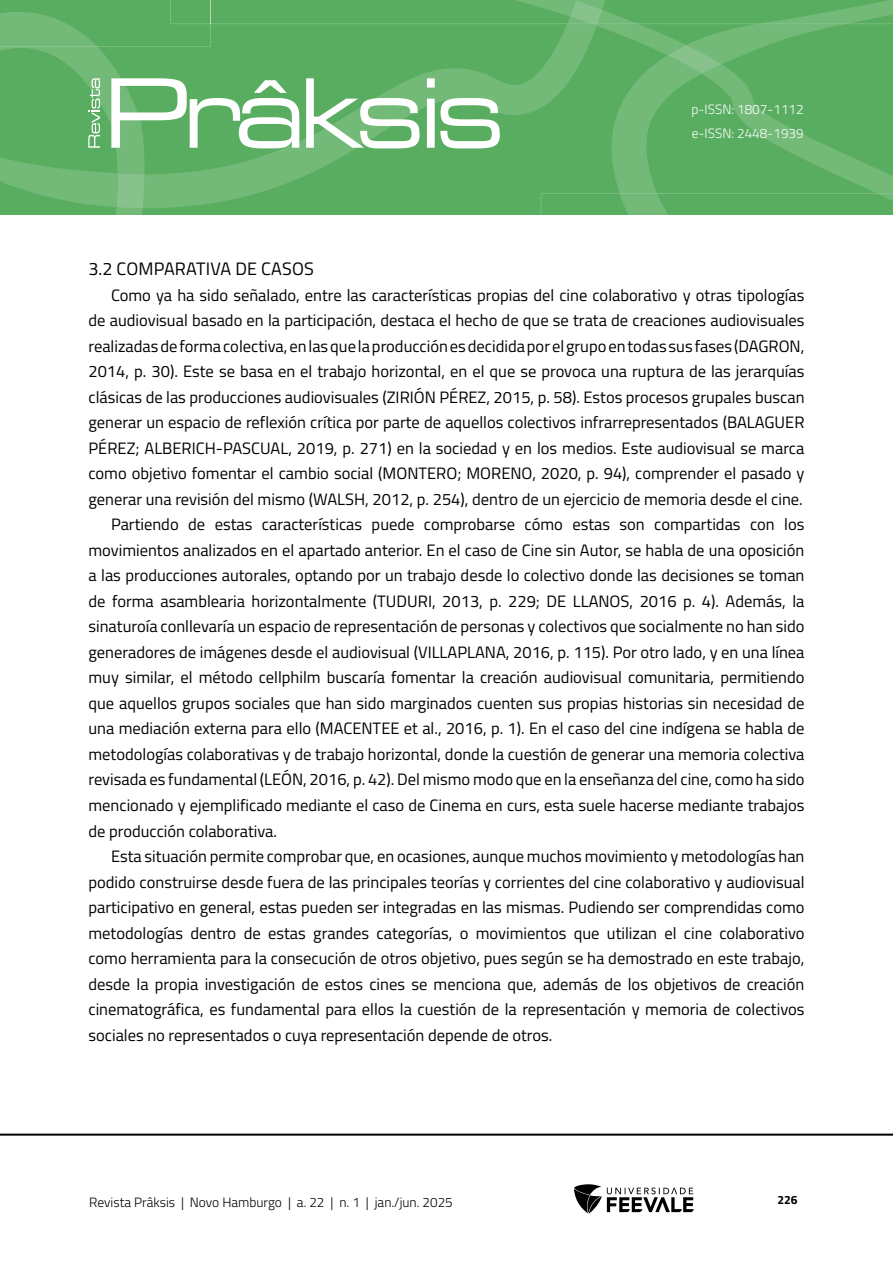
<style>
.page{position:relative;width:893px;height:1263px;background:#fff}
.page>*{position:absolute;margin:0;border:0;box-sizing:border-box;transform-origin:0 0}
.TUTULO_2{font:18px "Titillium Web";letter-spacing:.01em;color:#000}
.Corpo_de_texto{font:16.5px/25.5px "Titillium Web";color:#000;text-align:justify}
.t1{font:300 13.5px "Titillium Web";color:#000}
.t2{font:300 13.5px/24px "Titillium Web";color:#fff}
.t3{font:700 12px "Titillium Web";color:#000}
</style>
<div class="page">
<hr style="left:0;top:1133px;width:893px;height:3px;background:#000">
<svg style="left:574px;top:1184px;width:120px;height:29px"></svg>
<svg style="left:0;top:0;width:893px;height:215px;background:#65b26c"></svg>
<p class="t2" style="left:691px;top:97px;width:114px">p-ISSN: 1807-1112 e-ISSN: 2448-1939</p>
<p class="TUTULO_2" style="left:88px;top:256px;width:227px">3.2 COMPARATIVA DE CASOS</p>
<p class="Corpo_de_texto" style="left:88px;top:282px;width:717px;text-indent:22px">Como ya ha sido señalado, entre las características propias del cine colaborativo y otras tipologías de audiovisual basado en la participación, destaca el hecho de que se trata de creaciones audiovisuales realizadas de forma colectiva, en las que la producción es decidida por el grupo en todas sus fases (DAGRON, 2014, p. 30). Este se basa en el trabajo horizontal, en el que se provoca una ruptura de las jerarquías clásicas de las producciones audiovisuales (ZIRIÓN PÉREZ, 2015, p. 58). Estos procesos grupales buscan generar un espacio de reflexión crítica por parte de aquellos colectivos infrarrepresentados (BALAGUER PÉREZ; ALBERICH-PASCUAL, 2019, p. 271) en la sociedad y en los medios. Este audiovisual se marca como objetivo fomentar el cambio social (MONTERO; MORENO, 2020, p. 94), comprender el pasado y generar una revisión del mismo (WALSH, 2012, p. 254), dentro de un ejercicio de memoria desde el cine.</p>
<p class="Corpo_de_texto" style="left:88px;top:511px;width:718px;text-indent:22px">Partiendo de estas características puede comprobarse cómo estas son compartidas con los movimientos analizados en el apartado anterior. En el caso de Cine sin Autor, se habla de una oposición a las producciones autorales, optando por un trabajo desde lo colectivo donde las decisiones se toman de forma asamblearia horizontalmente (TUDURI, 2013, p. 229; DE LLANOS, 2016 p. 4). Además, la sinaturoía conllevaría un espacio de representación de personas y colectivos que socialmente no han sido generadores de imágenes desde el audiovisual (VILLAPLANA, 2016, p. 115). Por otro lado, y en una línea muy similar, el método cellphilm buscaría fomentar la creación audiovisual comunitaria, permitiendo que aquellos grupos sociales que han sido marginados cuenten sus propias historias sin necesidad de una mediación externa para ello (MACENTEE et al., 2016, p. 1). En el caso del cine indígena se habla de metodologías colaborativas y de trabajo horizontal, donde la cuestión de generar una memoria colectiva revisada es fundamental (LEÓN, 2016, p. 42). Del mismo modo que en la enseñanza del cine, como ha sido mencionado y ejemplificado mediante el caso de Cinema en curs, esta suele hacerse mediante trabajos de producción colaborativa.</p>
<p class="Corpo_de_texto" style="left:88px;top:843px;width:717px;text-indent:22px">Esta situación permite comprobar que, en ocasiones, aunque muchos movimiento y metodologías han podido construirse desde fuera de las principales teorías y corrientes del cine colaborativo y audiovisual participativo en general, estas pueden ser integradas en las mismas. Pudiendo ser comprendidas como metodologías dentro de estas grandes categorías, o movimientos que utilizan el cine colaborativo como herramienta para la consecución de otros objetivo, pues según se ha demostrado en este trabajo, desde la propia investigación de estos cines se menciona que, además de los objetivos de creación cinematográfica, es fundamental para ellos la cuestión de la representación y memoria de colectivos sociales no representados o cuya representación depende de otros.</p>
<p class="t1" style="left:89px;top:1192px;width:365px">Revista Prâksis | Novo Hamburgo | a. 22 | n. 1 | jan./jun. 2025</p>
<p class="t3" style="left:777px;top:1190px;width:22px">226</p>
</div>
